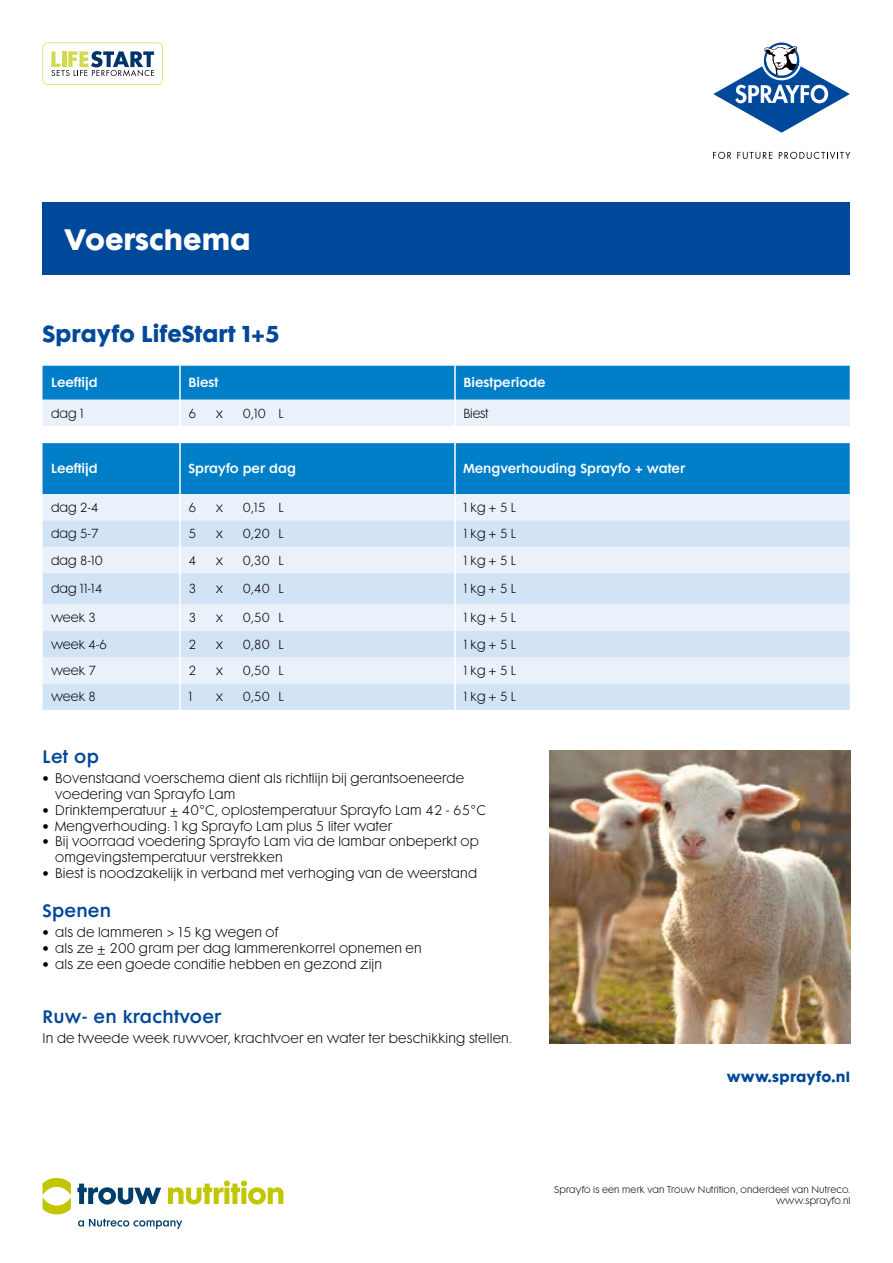
<style>
.page{position:relative;width:893px;height:1263px;background:#fff}
.page>*{position:absolute;margin:0;border:0;box-sizing:border-box;transform-origin:0 0}
.t1{font:700 27px "Futura Maxi Std";color:#fff}
.t2{font:700 21px "Futura Maxi Std";letter-spacing:.005em;color:#00489a}
.t3{font:600 16.5px "Futura Maxi Std";letter-spacing:.015em;color:#00489a}
.t4{font:700 13.5px "Futura Maxi Std";letter-spacing:.025em;color:#00489a}
.t5{font:300 12.75px/15.8px "Futura Maxi Std";letter-spacing:.015em;color:#000}
.t6{font:300 12px "Futura Maxi Std";color:#000}
.t7{font:600 12px "Futura Maxi Std";color:#fff}
.t8{font:300 9px/10.8px "Futura Maxi Std";letter-spacing:.02em;color:#000;text-align:right}
.s1{font-weight:700}
</style>
<div class="page">
<svg style="left:713px;top:152px;width:18px;height:7px"></svg>
<svg style="left:737px;top:152px;width:35px;height:7px"></svg>
<svg style="left:779px;top:152px;width:71px;height:7px"></svg>
<svg style="left:713px;top:43px;width:137px;height:90px"></svg>
<svg style="left:78px;top:1219px;width:104px;height:10px"></svg>
<svg style="left:77px;top:1183px;width:84px;height:21px"></svg>
<svg style="left:43px;top:1178px;width:28px;height:36px"></svg>
<svg style="left:168px;top:1180px;width:115px;height:24px"></svg>
<img style="left:550px;top:750px;width:300px;height:294px">
<div style="left:43px;top:203px;width:807px;height:72px;background:#00489a"></div>
<div style="left:43px;top:366px;width:807px;height:34px;background:#007fc8"></div>
<svg style="left:43px;top:400px;width:807px;height:120px;background:#76b8e1"></svg>
<svg style="left:43px;top:520px;width:807px;height:190px;background:#dce8f8"></svg>
<hr style="left:179px;top:366px;width:2px;height:34px;background:#fff">
<hr style="left:454px;top:366px;width:2px;height:34px;background:#fff">
<hr style="left:179px;top:400px;width:2px;height:26px;background:#fff">
<hr style="left:454px;top:400px;width:2px;height:26px;background:#fff">
<svg style="left:43px;top:426px;width:807px;height:17px"></svg>
<hr style="left:179px;top:443px;width:2px;height:51px;background:#fff">
<hr style="left:454px;top:443px;width:2px;height:51px;background:#fff">
<hr style="left:179px;top:494px;width:2px;height:26px;background:#fff">
<hr style="left:454px;top:494px;width:2px;height:26px;background:#fff">
<hr style="left:179px;top:520px;width:2px;height:27px;background:#fff">
<hr style="left:454px;top:520px;width:2px;height:27px;background:#fff">
<hr style="left:179px;top:547px;width:2px;height:26px;background:#fff">
<hr style="left:454px;top:547px;width:2px;height:26px;background:#fff">
<hr style="left:179px;top:573px;width:2px;height:31px;background:#fff">
<hr style="left:454px;top:573px;width:2px;height:31px;background:#fff">
<hr style="left:179px;top:604px;width:2px;height:27px;background:#fff">
<hr style="left:454px;top:604px;width:2px;height:27px;background:#fff">
<hr style="left:179px;top:631px;width:2px;height:26px;background:#fff">
<hr style="left:454px;top:631px;width:2px;height:26px;background:#fff">
<hr style="left:179px;top:657px;width:2px;height:26px;background:#fff">
<hr style="left:454px;top:657px;width:2px;height:26px;background:#fff">
<hr style="left:179px;top:683px;width:2px;height:27px;background:#fff">
<hr style="left:454px;top:683px;width:2px;height:27px;background:#fff">
<svg style="left:43px;top:43px;width:120px;height:42px"></svg>
<h1 class="t1" style="left:64px;top:220px;width:188px">Voerschema</h1>
<h2 class="t2" style="left:43px;top:319px;width:238px">Sprayfo LifeStart 1+5</h2>
<p class="t7" style="left:51px;top:375px;width:48px">Leeftijd</p>
<p class="t7" style="left:189px;top:375px;width:31px">Biest</p>
<p class="t7" style="left:463px;top:375px;width:84px">Biestperiode</p>
<p class="t6" style="left:51px;top:406px;width:34px">dag 1</p>
<p class="t6" style="left:189px;top:406px;width:10px">6</p>
<p class="t6" style="left:216px;top:406px;width:9px">x</p>
<p class="t6" style="left:243px;top:406px;width:43px">0,10 L</p>
<p class="t6" style="left:463px;top:406px;width:26px">Biest</p>
<p class="t7" style="left:51px;top:461px;width:48px">Leeftijd</p>
<p class="t7" style="left:189px;top:461px;width:109px">Sprayfo per dag</p>
<p class="t7" style="left:463px;top:461px;width:223px">Mengverhouding Sprayfo + water</p>
<p class="t6" style="left:51px;top:500px;width:49px">dag 2-4</p>
<p class="t6" style="left:189px;top:500px;width:10px">6</p>
<p class="t6" style="left:216px;top:500px;width:9px">x</p>
<p class="t6" style="left:243px;top:500px;width:43px">0,15 L</p>
<p class="t6" style="left:463px;top:500px;width:54px">1 kg + 5 L</p>
<p class="t6" style="left:51px;top:526px;width:49px">dag 5-7</p>
<p class="t6" style="left:189px;top:526px;width:10px">5</p>
<p class="t6" style="left:216px;top:526px;width:9px">x</p>
<p class="t6" style="left:243px;top:526px;width:43px">0,20 L</p>
<p class="t6" style="left:463px;top:526px;width:54px">1 kg + 5 L</p>
<p class="t6" style="left:51px;top:553px;width:53px">dag 8-10</p>
<p class="t6" style="left:189px;top:553px;width:10px">4</p>
<p class="t6" style="left:216px;top:553px;width:9px">x</p>
<p class="t6" style="left:243px;top:553px;width:43px">0,30 L</p>
<p class="t6" style="left:463px;top:553px;width:54px">1 kg + 5 L</p>
<p class="t6" style="left:51px;top:581px;width:53px">dag 11-14</p>
<p class="t6" style="left:189px;top:581px;width:10px">3</p>
<p class="t6" style="left:216px;top:581px;width:9px">x</p>
<p class="t6" style="left:243px;top:581px;width:43px">0,40 L</p>
<p class="t6" style="left:463px;top:581px;width:54px">1 kg + 5 L</p>
<p class="t6" style="left:51px;top:610px;width:47px">week 3</p>
<p class="t6" style="left:189px;top:610px;width:10px">3</p>
<p class="t6" style="left:216px;top:610px;width:9px">x</p>
<p class="t6" style="left:243px;top:610px;width:43px">0,50 L</p>
<p class="t6" style="left:463px;top:610px;width:54px">1 kg + 5 L</p>
<p class="t6" style="left:51px;top:637px;width:58px">week 4-6</p>
<p class="t6" style="left:189px;top:637px;width:10px">2</p>
<p class="t6" style="left:216px;top:637px;width:9px">x</p>
<p class="t6" style="left:243px;top:637px;width:43px">0,80 L</p>
<p class="t6" style="left:463px;top:637px;width:54px">1 kg + 5 L</p>
<p class="t6" style="left:51px;top:663px;width:47px">week 7</p>
<p class="t6" style="left:189px;top:663px;width:10px">2</p>
<p class="t6" style="left:216px;top:663px;width:9px">x</p>
<p class="t6" style="left:243px;top:663px;width:43px">0,50 L</p>
<p class="t6" style="left:463px;top:663px;width:54px">1 kg + 5 L</p>
<p class="t6" style="left:51px;top:689px;width:47px">week 8</p>
<p class="t6" style="left:189px;top:689px;width:6px">1</p>
<p class="t6" style="left:216px;top:689px;width:9px">x</p>
<p class="t6" style="left:243px;top:689px;width:43px">0,50 L</p>
<p class="t6" style="left:463px;top:689px;width:54px">1 kg + 5 L</p>
<p class="t3" style="left:43px;top:746px;width:58px">Let op</p>
<p class="t5" style="left:55px;top:771px;width:410px;text-indent:-13px"><span class="s1">•</span> Bovenstaand voerschema dient als richtlijn bij gerantsoeneerde voedering van Sprayfo Lam</p>
<p class="t5" style="left:43px;top:802px;width:445px"><span class="s1">•</span> Drinktemperatuur ± 40°C, oplostemperatuur Sprayfo Lam 42 - 65°C</p>
<p class="t5" style="left:43px;top:818px;width:351px"><span class="s1">•</span> Mengverhouding: 1 kg Sprayfo Lam plus 5 liter water</p>
<p class="t5" style="left:55px;top:834px;width:425px;text-indent:-13px"><span class="s1">•</span> Bij voorraad voedering Sprayfo Lam via de lambar onbeperkt op omgevingstemperatuur verstrekken</p>
<p class="t5" style="left:43px;top:865px;width:436px"><span class="s1">•</span> Biest is noodzakelijk in verband met verhoging van de weerstand</p>
<p class="t3" style="left:43px;top:900px;width:70px">Spenen</p>
<p class="t5" style="left:43px;top:924px;width:237px"><span class="s1">•</span> als de lammeren &gt; 15 kg wegen of</p>
<p class="t5" style="left:43px;top:940px;width:381px"><span class="s1">•</span> als ze ± 200 gram per dag lammerenkorrel opnemen en</p>
<p class="t5" style="left:43px;top:956px;width:341px"><span class="s1">•</span> als ze een goede conditie hebben en gezond zijn</p>
<p class="t3" style="left:43px;top:1006px;width:180px">Ruw- en krachtvoer</p>
<p class="t5" style="left:43px;top:1030px;width:471px">In de tweede week ruwvoer, krachtvoer en water ter beschikking stellen.</p>
<p class="t4" style="left:727px;top:1067px;width:125px">www.sprayfo.nl</p>
<p class="t8" style="left:554px;top:1184px;width:298px">Sprayfo is een merk van Trouw Nutrition, onderdeel van Nutreco. www.sprayfo.nl</p>
</div>
